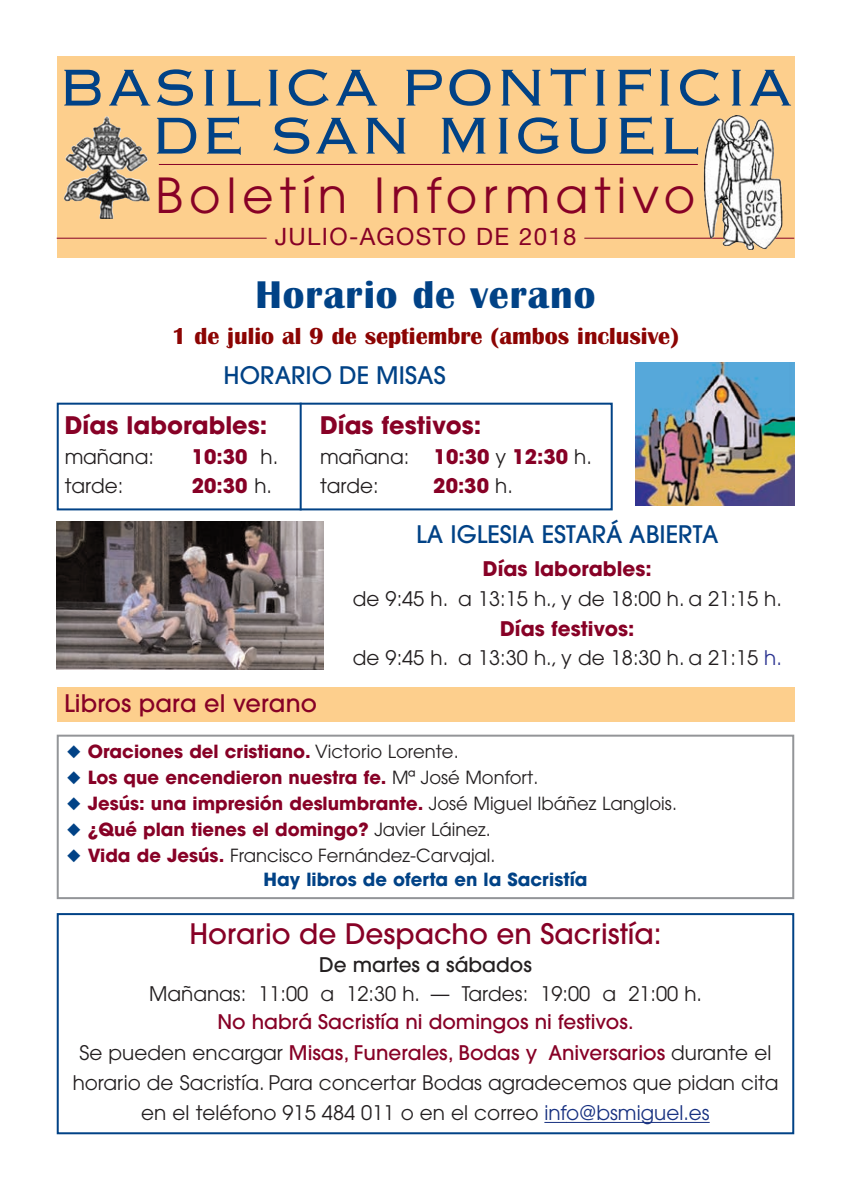
<style>
.page{position:relative;width:851px;height:1191px;background:#fff}
.page>*{position:absolute;margin:0;border:0;box-sizing:border-box;transform-origin:0 0}
.t1{font:300 68px/48px "Copperplate";color:#014286;text-align:center}
.t2{font:48px "Avant Garde";letter-spacing:.125em;color:#870126}
.t3{font:700 40px "Britannic";letter-spacing:.025em;color:#014286}
.t4{font:500 28px "Avant Garde";color:#870126}
.t5{font:700 24px "Britannic";color:#8c0403}
.t6{font:500 24px "Avant Garde";color:#014286}
.t7{font:700 24px "Avant Garde";color:#870126}
.t8{font:24px "Helvetica Neue";letter-spacing:.055em;color:#870126}
.t9{font:500 24px "Avant Garde";letter-spacing:.005em;color:#870126}
.t10{font:20px/30.4px "Avant Garde";color:#231f20;text-align:center}
.t11{font:700 20px "Avant Garde";color:#870126}
.t12{font:500 20px "Avant Garde";color:#231f20}
.t13{font:700 18px "Avant Garde";color:#870126}
.t14{font:700 18px/23.6px "Avant Garde";color:#014286}
.s1{font-weight:400;color:#231f20}
.s2{font-weight:700;color:#870126}
.s3{color:#2c3491}
.s4{color:#014286}
.s5{color:#870126}
.s6{font-weight:500;color:#870126}
.s7{color:#183181}
</style>
<div class="page">
<div style="left:57px;top:57px;width:737px;height:201px;background:#fdcf8d"></div>
<img style="left:63px;top:116px;width:86px;height:103px">
<hr style="left:57px;top:238px;width:209px;height:1px;background:#870126">
<hr style="left:584px;top:238px;width:210px;height:1px;background:#870126">
<img style="left:703px;top:115px;width:79px;height:135px">
<hr style="left:159px;top:164px;width:538px;height:1px;background:#870126">
<svg style="left:544px;top:1122px;width:22px;height:1px"></svg>
<hr style="left:566px;top:1122px;width:143px;height:1px;background:#183181">
<div style="left:57px;top:913px;width:737px;height:221px;border:2px solid #014286"></div>
<div style="left:57px;top:403px;width:555px;height:107px;border:2px solid #014286"></div>
<hr style="left:299px;top:403px;width:2px;height:107px;background:#014286">
<div style="left:57px;top:734px;width:737px;height:165px;border:2px solid #939598"></div>
<div style="left:57px;top:688px;width:737px;height:34px;background:#fdcf8d"></div>
<img style="left:57px;top:522px;width:266px;height:147px">
<img style="left:635px;top:363px;width:159px;height:143px">
<h1 class="t1" style="left:58px;top:59px;width:736px">BASILICA PONTIFICIA<br>DE SAN MIGUEL</h1>
<h2 class="t2" style="left:156px;top:178px;width:541px">Boletín Informativo</h2>
<p class="t8" style="left:274px;top:222px;width:303px">JULIO-AGOSTO DE 2018</p>
<h3 class="t3" style="left:255px;top:271px;width:341px">Horario de verano</h3>
<p class="t5" style="left:172px;top:321px;width:508px">1 de julio al 9 de septiembre (ambos inclusive)</p>
<p class="t6" style="left:223px;top:366px;width:223px">HORARIO DE MISAS</p>
<p class="t7" style="left:65px;top:416px;width:204px">Días laborables:</p>
<p class="t10" style="left:65px;top:443px;width:91px">mañana:</p>
<p class="t11" style="left:192px;top:449px;width:88px">10:30 <span class="s1">h.</span></p>
<p class="t10" style="left:65px;top:472px;width:60px">tarde:</p>
<p class="t11" style="left:192px;top:478px;width:82px">20:30 <span class="s1">h.</span></p>
<p class="t7" style="left:320px;top:416px;width:163px">Días festivos:</p>
<p class="t10" style="left:320px;top:443px;width:273px;line-height:29.4px;text-align:left">mañana: <span class="s2">10:30</span> y <span class="s2">12:30</span> h. tarde:</p>
<p class="t11" style="left:433px;top:478px;width:81px">20:30 <span class="s1">h.</span></p>
<p class="t6" style="left:416px;top:525px;width:304px">LA IGLESIA ESTARÁ ABIERTA</p>
<p class="t11" style="left:483px;top:561px;width:170px">Días laborables:</p>
<p class="t10" style="left:353px;top:585px;width:430px">de 9:45 h. a 13:15 h., y de 18:00 h. a 21:15 h.</p>
<p class="t10" style="left:353px;top:615px;width:430px;line-height:29.6px"><span class="s2">Días festivos:<br></span>de 9:45 h. a 13:30 h., y de 18:30 h. a 21:15 <span class="s3">h.</span></p>
<p class="t9" style="left:64px;top:694px;width:254px">Libros para el verano</p>
<p class="t13" style="left:67px;top:745px;width:393px"><span class="s4">◆</span> Oraciones del cristiano. <span class="s1">Victorio Lorente.</span></p>
<p class="t13" style="left:67px;top:771px;width:473px"><span class="s4">◆</span> Los que encendieron nuestra fe. <span class="s1">Mª José Monfort.</span></p>
<p class="t13" style="left:67px;top:797px;width:611px"><span class="s4">◆</span> Jesús: una impresión deslumbrante. <span class="s1">José Miguel Ibáñez Langlois.</span></p>
<p class="t13" style="left:67px;top:823px;width:425px"><span class="s4">◆</span> ¿Qué plan tienes el domingo? <span class="s1">Javier Láinez.</span></p>
<p class="t14" style="left:263px;top:846px;width:325px;text-indent:-197px">◆ <span class="s5">Vida de Jesús.</span> <span class="s1">Francisco Fernández-Carvajal.<br></span>Hay libros de oferta en la Sacristía</p>
<h3 class="t4" style="left:189px;top:923px;width:473px">Horario de Despacho en Sacristía:</h3>
<p class="t12" style="left:319px;top:957px;width:214px">De martes a sábados</p>
<p class="t10" style="left:149px;top:980px;width:554px">Mañanas: 11:00 a 12:30 h. — Tardes: 19:00 a 21:00 h.</p>
<p class="t10" style="left:73px;top:1008px;width:707px"><span class="s6">No habrá Sacristía ni domingos ni festivos.<br></span>Se pueden encargar <span class="s6">Misas, Funerales, Bodas y Aniversarios</span> durante el horario de Sacristía. Para concertar Bodas agradecemos que pidan cita en el teléfono 915 484 011 o en el correo <span class="s7">info@bsmiguel.es</span></p>
</div>
